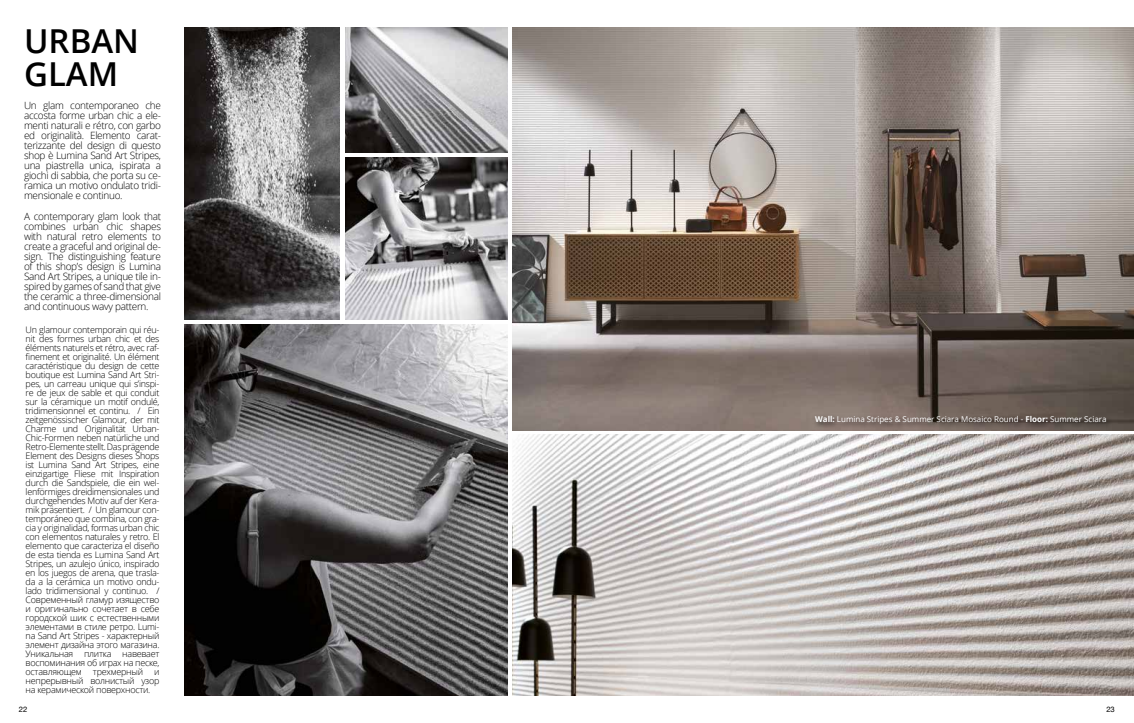
<style>
.page{position:relative;width:1134px;height:723px;background:#fff}
.page>*{position:absolute;margin:0;border:0;box-sizing:border-box;transform-origin:0 0}
.t1{font:600 33px/33px "Open Sans";color:#000}
.t2{font:300 10px/10px "Open Sans";letter-spacing:-.03em;color:#000;text-align:justify}
.t3{font:300 9px/9px "Open Sans";letter-spacing:-.03em;color:#000;text-align:justify}
.t4{font:8px "Open Sans";color:#fff}
.t5{font:7.7px "Helvetica Neue LT Com";color:#000}
.s1{font-weight:700}
</style>
<div class="page">
<img style="left:513px;top:435px;width:621px;height:260px">
<img style="left:513px;top:27px;width:621px;height:403px">
<img style="left:184px;top:27px;width:155px;height:292px">
<img style="left:184px;top:325px;width:323px;height:370px">
<img style="left:346px;top:27px;width:161px;height:126px">
<img style="left:346px;top:158px;width:161px;height:161px">
<div style="left:812px;top:413px;width:301px;height:18px;background:#000;opacity:.75"></div>
<h1 class="t1" style="left:24px;top:23px;width:117px">URBAN<br>GLAM</h1>
<p class="t2" style="left:24px;top:100px;width:138px">Un glam contemporaneo che accosta forme urban chic a ele&shy;menti naturali e rétro, con garbo ed originalità. Elemento carat&shy;terizzante del design di questo shop è Lumina Sand Art Stripes, una piastrella unica, ispirata a giochi di sabbia, che porta su ce&shy;ramica un motivo ondulato tridi&shy;mensionale e continuo.</p>
<p class="t2" style="left:24px;top:211px;width:138px">A contemporary glam look that combines urban chic shapes with natural retro elements to create a graceful and original de&shy;sign. The distinguishing feature of this shop’s design is Lumina Sand Art Stripes, a unique tile in&shy;spired by games of sand that give the ceramic a three-dimensional and continuous wavy pattern.</p>
<p class="t3" style="left:26px;top:325px;width:135px">Un glamour contemporain qui réu&shy;nit des formes urban chic et des éléments naturels et rétro, avec raf&shy;finement et originalité. Un élément caractéristique du design de cette boutique est Lumina Sand Art Stri&shy;pes, un carreau unique qui s’inspi&shy;re de jeux de sable et qui conduit sur la céramique un motif ondulé, tridimensionnel et continu. / Ein zeitgenössischer Glamour, der mit Charme und Originalität Urban-Chic-Formen neben natürliche und Retro-Elemente stellt. Das prägende Element des Designs dieses Shops ist Lumina Sand Art Stripes, eine einzigartige Fliese mit Inspiration durch die Sandspiele, die ein wel&shy;lenförmiges dreidimensionales und durchgehendes Motiv auf der Kera&shy;mik präsentiert. / Un glamour con&shy;temporáneo que combina, con gra&shy;cia y originalidad, formas urban chic con elementos naturales y retro. El elemento que caracteriza el diseño de esta tienda es Lumina Sand Art Stripes, un azulejo único, inspirado en los juegos de arena, que trasla&shy;da a la cerámica un motivo ondu&shy;lado tridimensional y continuo. / Современный гламур изящество и оригинально сочетает в себе городской шик с естественными элементами в стиле ретро. Lumi&shy;na Sand Art Stripes - характерный элемент дизайна этого магазина.<br>Уникальная плитка навевает воспоминания об играх на песке, оставляющем трехмерный и непрерывный волнистый узор на керамической поверхности.</p>
<p class="t4" style="left:815px;top:414px;width:293px"><span class="s1">Wall:</span> Lumina Stripes &amp; Summer Sciara Mosaico Round - <span class="s1">Floor:</span> Summer Sciara</p>
<p class="t5" style="left:19px;top:704px;width:10px">22</p>
<p class="t5" style="left:1106px;top:704px;width:10px">23</p>
</div>
